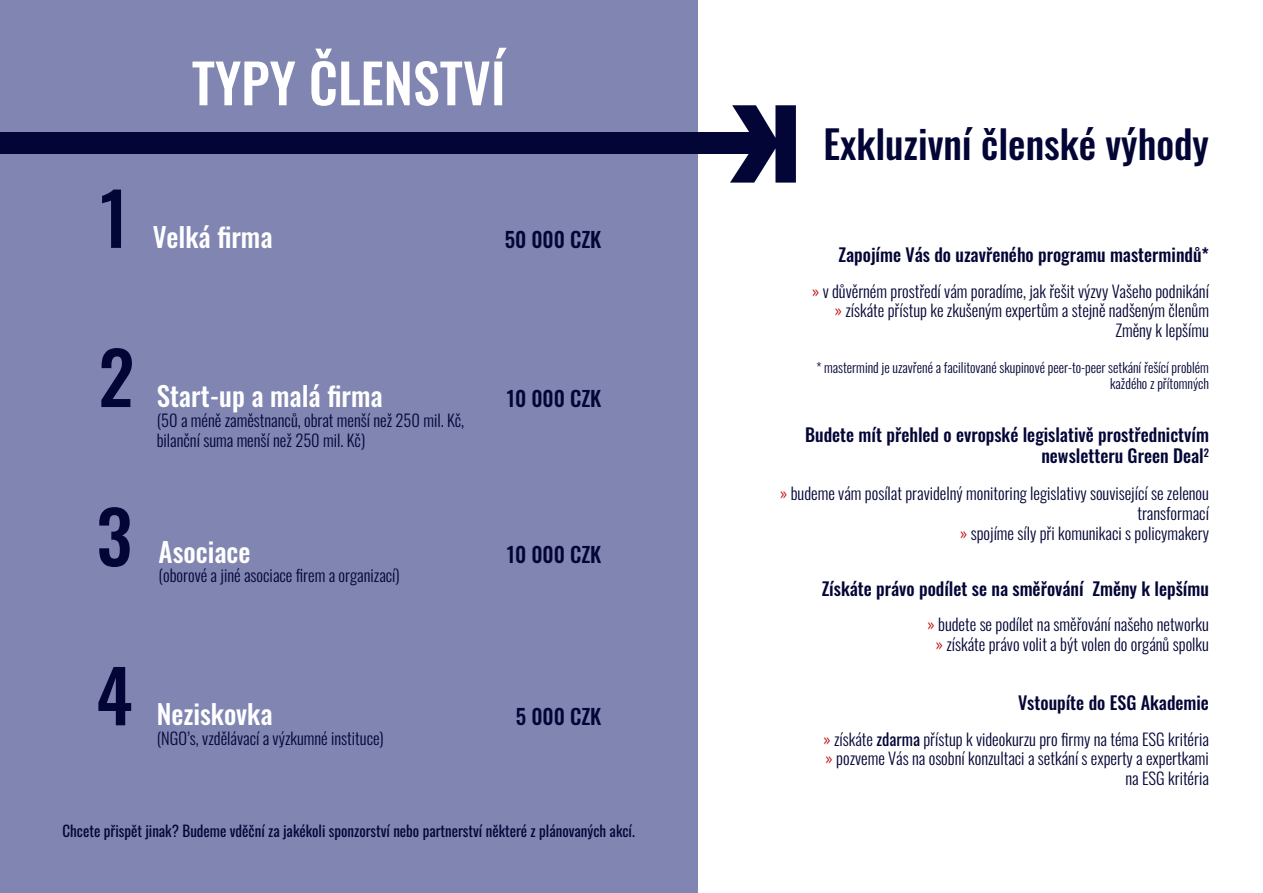
<style>
.page{position:relative;width:1263px;height:893px;background:#fff}
.page>*{position:absolute;margin:0;border:0;box-sizing:border-box;transform-origin:0 0}
.t1{font:500 72px "Oswald";color:#030536}
.t2{font:500 54px "Oswald";color:#fff}
.t3{font:500 39px "Oswald";color:#030536}
.t4{font:500 27px "Oswald";color:#fff}
.t5{font:500 21px "Oswald";color:#030536}
.t6{font:500 18px/21.6px "Oswald";color:#030536;text-align:right}
.t7{font:300 16.5px/19.8px "Oswald";color:#030536;text-align:right}
.t8{font:15px "Oswald";color:#030536}
.t9{font:300 13.5px/16.2px "Oswald";color:#030536;text-align:right}
.s1{color:#c20d0d}
.s2{font-weight:400}
</style>
<div class="page">
<div style="left:0;top:0;width:697px;height:893px;background:#8085b2"></div>
<svg style="left:730px;top:105px;width:66px;height:78px"></svg>
<div style="left:0;top:132px;width:761px;height:22px;background:#030536"></div>
<h2 class="t2" style="left:192px;top:35px;width:315px">TYPY ČLENSTVÍ</h2>
<h1 class="t1" style="left:100px;top:154px;width:30px">1</h1>
<h3 class="t4" style="left:153px;top:213px;width:121px">Velká firma</h3>
<p class="t5" style="left:505px;top:221px;width:98px">50 000 CZK</p>
<h1 class="t1" style="left:98px;top:314px;width:37px">2</h1>
<h1 class="t1" style="left:96px;top:473px;width:37px">3</h1>
<h3 class="t4" style="left:157px;top:372px;width:227px">Start-up a malá firma</h3>
<p class="t7" style="left:157px;top:408px;width:309px;text-align:left">(50 a méně zaměstnanců, obrat menší než 250 mil. Kč, bilanční suma menší než 250 mil. Kč)</p>
<h3 class="t4" style="left:159px;top:528px;width:93px">Asociace</h3>
<p class="t7" style="left:159px;top:564px;width:243px">(oborové a jiné asociace firem a organizací)</p>
<h1 class="t1" style="left:96px;top:632px;width:38px">4</h1>
<h3 class="t4" style="left:157px;top:690px;width:117px">Neziskovka</h3>
<p class="t7" style="left:157px;top:727px;width:229px">(NGO’s, vzdělávací a výzkumné instituce)</p>
<p class="t5" style="left:507px;top:380px;width:96px">10 000 CZK</p>
<p class="t5" style="left:507px;top:535px;width:96px">10 000 CZK</p>
<p class="t5" style="left:516px;top:698px;width:87px">5 000 CZK</p>
<p class="t8" style="left:63px;top:818px;width:574px">Chcete přispět jinak? Budeme vděční za jakékoli sponzorství nebo partnerství některé z plánovaných akcí.</p>
<h3 class="t3" style="left:823px;top:109px;width:387px">Exkluzivní členské výhody</h3>
<p class="t6" style="left:838px;top:242px;width:372px">Zapojíme Vás do uzavřeného programu mastermindů*</p>
<p class="t7" style="left:812px;top:279px;width:398px"><span class="s1">»</span> v důvěrném prostředí vám poradíme, jak řešit výzvy Vašeho podnikání <span class="s1">»</span> získáte přístup ke zkušeným expertům a stejně nadšeným členům<br>Změny k lepšímu</p>
<p class="t9" style="left:816px;top:358px;width:394px">* mastermind je uzavřené a facilitované skupinové peer-to-peer setkání řešící problém každého z přítomných</p>
<p class="t6" style="left:805px;top:422px;width:405px">Budete mít přehled o evropské legislativě prostřednictvím newsletteru Green Deal<sup>2</sup></p>
<p class="t7" style="left:780px;top:482px;width:430px"><span class="s1">»</span> budeme vám posílat pravidelný monitoring legislativy související se zelenou transformací<br><span class="s1">»</span> spojíme síly při komunikaci s policymakery</p>
<p class="t6" style="left:822px;top:576px;width:389px">Získáte právo podílet se na směřování Změny k lepšímu</p>
<p class="t7" style="left:927px;top:613px;width:283px;text-align:center"><span class="s1">»</span> budete se podílet na směřování našeho networku <span class="s1">»</span> získáte právo volit a být volen do orgánů spolku</p>
<p class="t6" style="left:1018px;top:690px;width:192px">Vstoupíte do ESG Akademie</p>
<p class="t7" style="left:823px;top:727px;width:387px"><span class="s1">»</span> získáte <span class="s2">zdarma</span> přístup k videokurzu pro firmy na téma ESG kritéria <span class="s1">»</span> pozveme Vás na osobní konzultaci a setkání s experty a expertkami na ESG kritéria</p>
</div>
